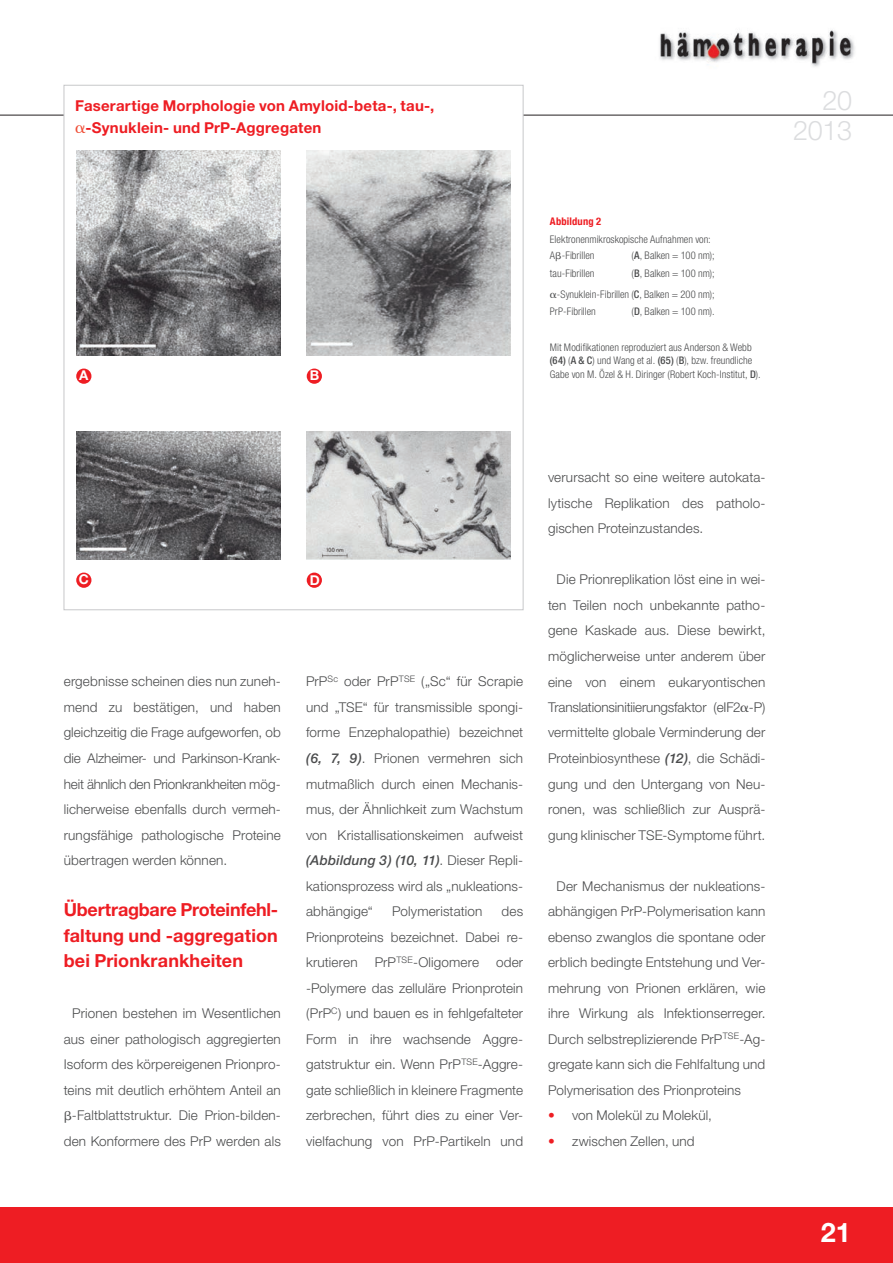
<style>
.page{position:relative;width:893px;height:1263px;background:#fff}
.page>*{position:absolute;margin:0;border:0;box-sizing:border-box;transform-origin:0 0}
.t1{font:300 27px/30px "Helvetica Neue";letter-spacing:-.01em;color:#dcdddf;text-align:right}
.t2{font:700 27px "Helvetica Neue";color:#fff}
.SubHead{font:700 18px/25.5px "Helvetica Neue";letter-spacing:.005em;color:#ee1d23;text-align:justify}
.t3{font:700 15px "Helvetica Neue";letter-spacing:.015em;color:#ee1d23}
.Fließtext{font:300 13.5px/25.5px "Helvetica Neue";letter-spacing:.01em;color:#4b4c4d;text-align:justify}
.t4{font:700 13.5px "Helvetica Neue";color:#fff}
.t5{font:300 condensed 10.5px/13.5px "Helvetica Neue LT Com";color:#4b4c4d}
.t6{font:700 condensed 10.5px "Helvetica Neue LT Com";letter-spacing:.015em;color:#ee1d23}
.s1{font-weight:500}
.s2{font-weight:500;font-style:italic}
.s3{color:#ee1d23}
</style>
<div class="page">
<div style="left:0;top:1208px;width:893px;height:55px;background:#ee1d23"></div>
<hr style="left:0;top:115px;width:893px;height:1px;background:#231f20">
<img style="left:660px;top:30px;width:195px;height:37px">
<div style="left:64px;top:85px;width:459px;height:525px;background:#fff;border:1px solid #c7c8ca"></div>
<img style="left:76px;top:151px;width:204px;height:204px">
<img style="left:307px;top:151px;width:204px;height:204px">
<div style="left:76px;top:369px;width:15px;height:15px;background:#ee1d23;border-radius:50%"></div>
<div style="left:307px;top:369px;width:15px;height:15px;background:#ee1d23;border-radius:50%"></div>
<img style="left:76px;top:431px;width:204px;height:128px">
<img style="left:307px;top:431px;width:204px;height:128px">
<div style="left:76px;top:573px;width:15px;height:15px;background:#ee1d23;border-radius:50%"></div>
<div style="left:307px;top:573px;width:15px;height:15px;background:#ee1d23;border-radius:50%"></div>
<p class="t3" style="left:75px;top:96px;width:360px">Faserartige Morphologie von Amyloid-beta-, tau-,</p>
<p class="t3" style="left:85px;top:119px;width:237px">-Synuklein- und PrP-Aggregaten</p>
<p class="t4" style="left:79px;top:367px;width:11px">A</p>
<p class="t4" style="left:310px;top:367px;width:11px">B</p>
<p class="t6" style="left:550px;top:215px;width:53px">Abbildung 2</p>
<p class="t5" style="left:550px;top:231px;width:162px;line-height:16.5px">Elektronenmikroskopische Aufnahmen von:<br>A -Fibrillen</p>
<p class="t5" style="left:631px;top:249px;width:85px">(<span class="s1">A</span>, Balken = 100 nm);</p>
<p class="t5" style="left:550px;top:266px;width:46px">tau-Fibrillen</p>
<p class="t5" style="left:631px;top:266px;width:85px">(<span class="s1">B</span>, Balken = 100 nm);</p>
<p class="t5" style="left:557px;top:287px;width:159px">-Synuklein-Fibrillen (<span class="s1">C</span>, Balken = 200 nm);</p>
<p class="t5" style="left:550px;top:305px;width:48px">PrP-Fibrillen</p>
<p class="t5" style="left:631px;top:305px;width:85px">(<span class="s1">D</span>, Balken = 100 nm).</p>
<p class="t5" style="left:550px;top:340px;width:212px">Mit Modifikationen reproduziert aus Anderson &amp; Webb <span class="s1">(64)</span> (<span class="s1">A &amp; C</span>) und Wang et al. <span class="s1">(65)</span> (<span class="s1">B</span>), bzw. freundliche<br>Gabe von M. Özel &amp; H. Diringer (Robert Koch-Institut, <span class="s1">D</span>).</p>
<h1 class="t1" style="left:793px;top:84px;width:61px">20<br>2013</h1>
<p class="t4" style="left:79px;top:571px;width:12px">C</p>
<p class="t4" style="left:310px;top:572px;width:12px">D</p>
<p class="Fließtext" style="left:64px;top:669px;width:219px">ergebnisse scheinen dies nun zuneh&shy;mend zu bestätigen, und haben gleichzeitig die Frage aufgeworfen, ob die Alzheimer- und Parkinson-Krank&shy;heit ähnlich den Prionkrankheiten mög&shy;licherweise ebenfalls durch vermeh&shy;rungsfähige pathologische Proteine übertragen werden können.</p>
<p class="SubHead" style="left:64px;top:896px;width:216px">Übertragbare Proteinfehl&shy;faltung und -aggregation bei Prionkrankheiten</p>
<p class="Fließtext" style="left:64px;top:1000px;width:219px;text-align:right">Prionen bestehen im Wesentlichen aus einer pathologisch aggregierten Isoform des körpereigenen Prionpro&shy;teins mit deutlich erhöhtem Anteil an -Faltblattstruktur. Die Prion-bilden&shy;den Konformere des PrP werden als</p>
<p class="Fließtext" style="left:306px;top:669px;width:219px">PrP<sup>Sc</sup> oder PrP<sup>TSE</sup> („Sc“ für Scrapie und „TSE“ für transmissible spongi&shy;forme Enzephalopathie) bezeichnet <span class="s2">(6, 7, 9)</span>. Prionen vermehren sich mutmaßlich durch einen Mechanis&shy;mus, der Ähnlichkeit zum Wachstum von Kristallisationskeimen aufweist <span class="s2">(Abbildung 3) (10, 11)</span>. Dieser Repli&shy;kationsprozess wird als „nukleations&shy;abhängige“</p>
<p class="Fließtext" style="left:306px;top:898px;width:219px;text-indent:195px">des Prionproteins bezeichnet. Dabei re&shy;krutieren</p>
<p class="Fließtext" style="left:392px;top:898px;width:92px">Polymeristation</p>
<p class="Fließtext" style="left:375px;top:949px;width:106px">PrP<sup>TSE</sup>-Oligomere</p>
<p class="Fließtext" style="left:306px;top:949px;width:219px;text-indent:190px">oder -Polymere das zelluläre Prionprotein (PrP<sup>C</sup>) und bauen es in fehlgefalteter Form in ihre wachsende Aggre&shy;gatstruktur ein. Wenn PrP<sup>TSE</sup>-Aggre&shy;gate schließlich in kleinere Fragmente zerbrechen, führt dies zu einer Ver&shy;vielfachung von PrP-Partikeln und</p>
<p class="Fließtext" style="left:548px;top:465px;width:219px">verursacht so eine weitere autokata&shy;lytische Replikation des patholo&shy;gischen Proteinzustandes.</p>
<p class="Fließtext" style="left:548px;top:567px;width:219px;text-indent:9px">Die Prionreplikation löst eine in wei&shy;ten Teilen noch unbekannte patho&shy;gene Kaskade aus. Diese bewirkt, möglicherweise unter anderem über eine von einem eukaryontischen Translationsinitiierungsfaktor (eIF2 -P) vermittelte globale Verminderung der Proteinbiosynthese <span class="s2">(12)</span>, die Schädi&shy;gung und den Untergang von Neu&shy;ronen, was schließlich zur Ausprä&shy;gung klinischer TSE-Symptome führt.</p>
<p class="Fließtext" style="left:548px;top:873px;width:219px;text-indent:9px">Der Mechanismus der nukleations&shy;abhängigen PrP-Polymerisation kann ebenso zwanglos die spontane oder erblich bedingte Entstehung und Ver&shy;mehrung von Prionen erklären, wie ihre Wirkung als Infektionserreger.<br>Durch selbstreplizierende PrP<sup>TSE</sup>-Ag&shy;gregate kann sich die Fehlfaltung und Polymerisation des Prionproteins</p>
<p class="Fließtext" style="left:548px;top:1102px;width:165px"><span class="s3">•</span> von Molekül zu Molekül,</p>
<p class="Fließtext" style="left:548px;top:1128px;width:148px"><span class="s3">•</span> zwischen Zellen, und</p>
<h1 class="t2" style="left:821px;top:1215px;width:32px">21</h1>
</div>
